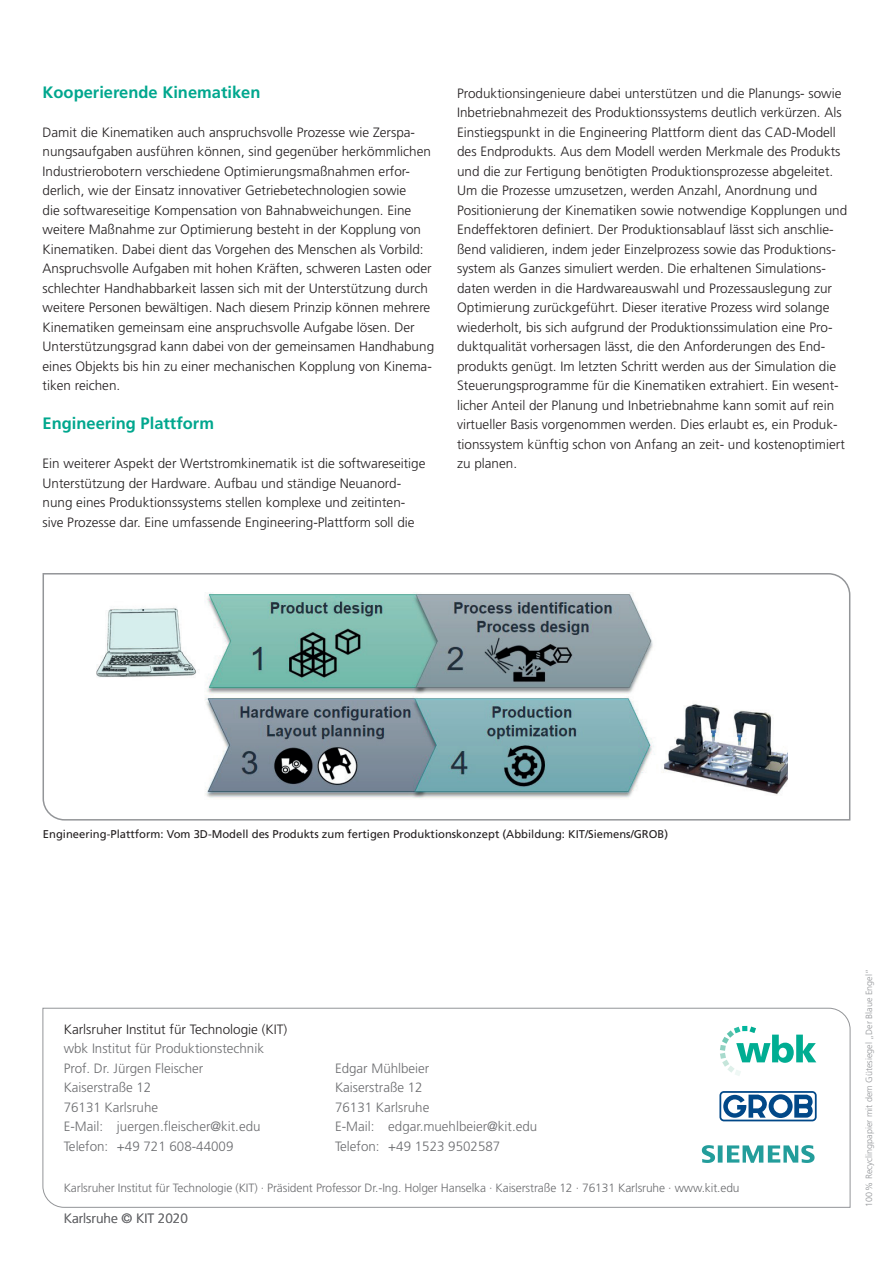
<style>
.page{position:relative;width:893px;height:1263px;background:#fff}
.page>*{position:absolute;margin:0;border:0;box-sizing:border-box;transform-origin:0 0}
.Zwischentitel{font:700 16.5px "Frutiger LT Std";color:#00a78e}
.Fliesstext{font:300 13.5px/19.5px "Frutiger LT Std";color:#231f20}
.Kontakt{font:300 13.5px/19.5px "Frutiger LT Std";color:#6c6d70}
.Kontakt-2{font:300 13.5px "Frutiger LT Std";color:#231f20}
.Herausgeber{font:300 12px "Frutiger LT Std";letter-spacing:-.01em;color:#6c6d70}
.Bildunterschrift{font:11.25px "Frutiger LT Std";color:#231f20}
.t1{font:300 9px "Frutiger LT Std";color:#939598}
</style>
<div class="page">
<svg style="left:42px;top:1007px;width:809px;height:201px"></svg>
<svg style="left:720px;top:1026px;width:96px;height:50px"></svg>
<svg style="left:719px;top:1091px;width:98px;height:30px"></svg>
<svg style="left:702px;top:1145px;width:112px;height:18px"></svg>
<svg style="left:42px;top:573px;width:809px;height:248px"></svg>
<p class="Zwischentitel" style="left:43px;top:82px;width:219px">Kooperierende Kinematiken</p>
<p class="Fliesstext" style="left:43px;top:122px;width:393px">Damit die Kinematiken auch anspruchsvolle Prozesse wie Zerspa&shy;nungsaufgaben ausführen können, sind gegenüber herkömmlichen Industrierobotern verschiedene Optimierungsmaßnahmen erfor&shy;derlich, wie der Einsatz innovativer Getriebetechnologien sowie<br>die softwareseitige Kompensation von Bahnabweichungen. Eine weitere Maßnahme zur Optimierung besteht in der Kopplung von Kinematiken. Dabei dient das Vorgehen des Menschen als Vorbild:<br>Anspruchsvolle Aufgaben mit hohen Kräften, schweren Lasten oder schlechter Handhabbarkeit lassen sich mit der Unterstützung durch weitere Personen bewältigen. Nach diesem Prinzip können mehrere Kinematiken gemeinsam eine anspruchsvolle Aufgabe lösen. Der Unterstützungsgrad kann dabei von der gemeinsamen Handhabung eines Objekts bis hin zu einer mechanischen Kopplung von Kinema&shy;tiken reichen.</p>
<p class="Zwischentitel" style="left:43px;top:414px;width:173px">Engineering Plattform</p>
<p class="Fliesstext" style="left:43px;top:454px;width:385px">Ein weiterer Aspekt der Wertstromkinematik ist die softwareseitige Unterstützung der Hardware. Aufbau und ständige Neuanord&shy;nung eines Produktionssystems stellen komplexe und zeitinten&shy;sive Prozesse dar. Eine umfassende Engineering-Plattform soll die</p>
<p class="Fliesstext" style="left:457px;top:83px;width:392px">Produktionsingenieure dabei unterstützen und die Planungs- sowie Inbetriebnahmezeit des Produktionssystems deutlich verkürzen. Als Einstiegspunkt in die Engineering Plattform dient das CAD-Modell des Endprodukts. Aus dem Modell werden Merkmale des Produkts und die zur Fertigung benötigten Produktionsprozesse abgeleitet.<br>Um die Prozesse umzusetzen, werden Anzahl, Anordnung und Positionierung der Kinematiken sowie notwendige Kopplungen und Endeffektoren definiert. Der Produktionsablauf lässt sich anschlie&shy;ßend validieren, indem jeder Einzelprozess sowie das Produktions&shy;system als Ganzes simuliert werden. Die erhaltenen Simulations&shy;daten werden in die Hardwareauswahl und Prozessauslegung zur Optimierung zurückgeführt. Dieser iterative Prozess wird solange wiederholt, bis sich aufgrund der Produktionssimulation eine Pro&shy;duktqualität vorhersagen lässt, die den Anforderungen des End&shy;produkts genügt. Im letzten Schritt werden aus der Simulation die Steuerungsprogramme für die Kinematiken extrahiert. Ein wesent&shy;licher Anteil der Planung und Inbetriebnahme kann somit auf rein virtueller Basis vorgenommen werden. Dies erlaubt es, ein Produk&shy;tionssystem künftig schon von Anfang an zeit- und kostenoptimiert zu planen.</p>
<p class="Bildunterschrift" style="left:43px;top:828px;width:627px">Engineering-Plattform: Vom 3D-Modell des Produkts zum fertigen Produktionskonzept (Abbildung: KIT/Siemens/GROB)</p>
<p class="Kontakt-2" style="left:64px;top:1021px;width:225px">Karlsruher Institut für Technologie (KIT)</p>
<p class="Kontakt" style="left:64px;top:1039px;width:202px">wbk Institut für Produktionstechnik</p>
<p class="Kontakt" style="left:64px;top:1058px;width:141px">Prof. Dr. Jürgen Fleischer</p>
<p class="Kontakt" style="left:64px;top:1078px;width:89px">Kaiserstraße 12</p>
<p class="Kontakt" style="left:64px;top:1097px;width:96px">76131 Karlsruhe</p>
<p class="Kontakt" style="left:64px;top:1117px;width:198px">E-Mail: juergen.fleischer@kit.edu<br>Telefon: +49 721 608-44009</p>
<p class="Kontakt" style="left:335px;top:1058px;width:96px">Edgar Mühlbeier</p>
<p class="Kontakt" style="left:335px;top:1078px;width:89px">Kaiserstraße 12</p>
<p class="Kontakt" style="left:335px;top:1097px;width:96px">76131 Karlsruhe</p>
<p class="Kontakt" style="left:335px;top:1117px;width:204px">E-Mail: edgar.muehlbeier@kit.edu</p>
<p class="Kontakt" style="left:335px;top:1136px;width:167px">Telefon: +49 1523 9502587</p>
<p class="Herausgeber" style="left:64px;top:1180px;width:677px">Karlsruher Institut für Technologie (KIT) ∙ Präsident Professor Dr.-Ing. Holger Hanselka ∙ Kaiserstraße 12 ∙ 76131 Karlsruhe ∙ www.kit.edu</p>
<p class="Kontakt" style="left:64px;top:1208px;width:126px">Karlsruhe © KIT 2020</p>
<p class="t1" style="left:864px;top:1207px;width:239px;rotate:-90deg">100% Recyclingpapier mit dem Gütesiegel „Der Blaue Engel“</p>
</div>
